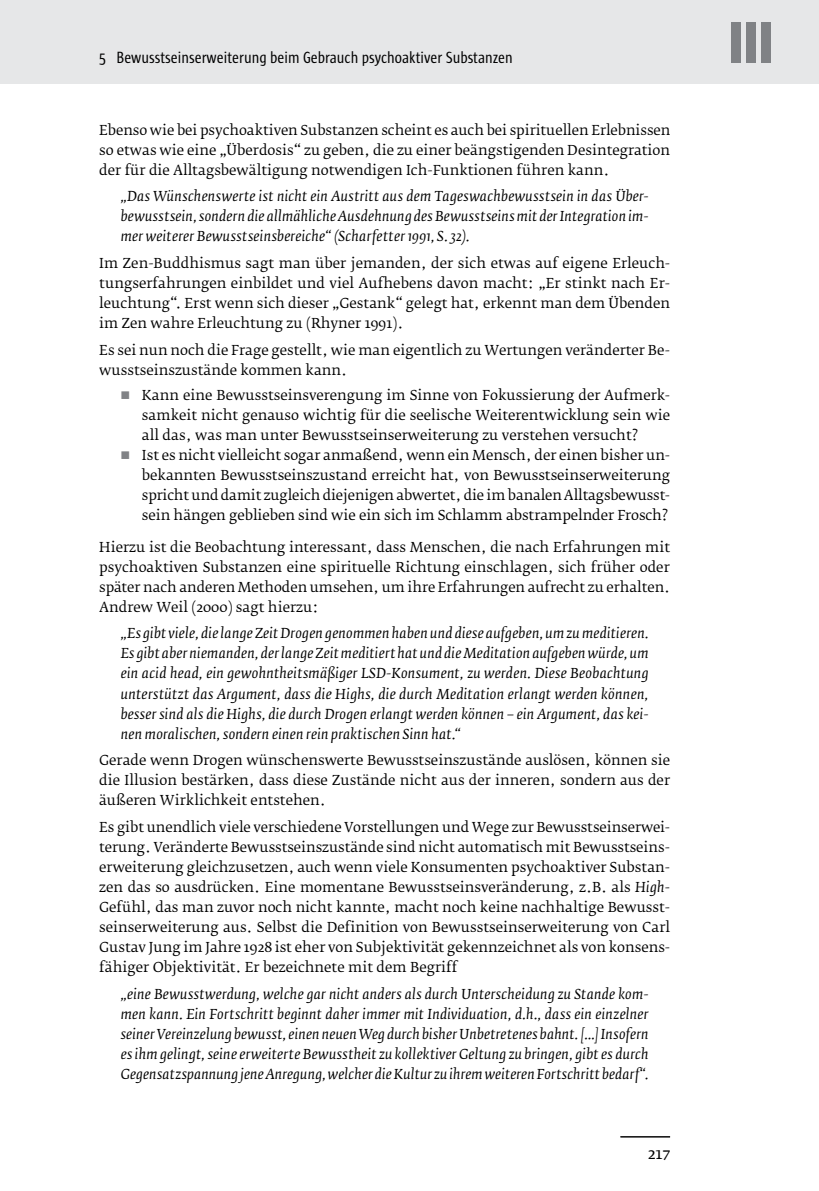
<style>
.page{position:relative;width:819px;height:1191px;background:#fff}
.page>*{position:absolute;margin:0;border:0;box-sizing:border-box;transform-origin:0 0}
.t1{font:800 59.5px "Sun Cd";color:#808285}
.t2{font:16.62px "Sun Cd";color:#000}
.t3{font:15.75px "Fedra Serif B Pro";color:#000}
.t4{font:13.65px/20.1px "Fedra Serif B Pro";color:#000;text-align:justify}
.t5{font:italic 13.65px/20.1px "Fedra Serif B Pro";letter-spacing:.02em;color:#000;text-align:justify}
.s1{color:#808285}
.s2{font-style:italic}
</style>
<div class="page">
<div style="left:0;top:0;width:819px;height:84px;background:#e6e7e8"></div>
<hr style="left:620px;top:1136px;width:50px;height:1px;background:#000">
<p class="t2" style="left:99px;top:49px;width:415px">5 Bewusstseinserweiterung beim Gebrauch psychoaktiver Substanzen</p>
<p class="t4" style="left:99px;top:120px;width:572px">Ebenso wie bei psychoaktiven Substanzen scheint es auch bei spirituellen Erlebnissen so etwas wie eine „Überdosis“ zu geben, die zu einer beängstigenden Desintegration der für die Alltagsbewältigung notwendigen Ich-Funktionen führen kann.</p>
<p class="t5" style="left:121px;top:187px;width:529px">„Das Wünschenswerte ist nicht ein Austritt aus dem Tageswachbewusstsein in das Über&shy;bewusstsein, sondern die allmähliche Ausdehnung des Bewusstseins mit der Integration im&shy;mer weiterer Bewusstseinsbereiche“ (Scharfetter 1991, S. 32).</p>
<p class="t4" style="left:99px;top:253px;width:572px">Im Zen-Buddhismus sagt man über jemanden, der sich etwas auf eigene Erleuch&shy;tungserfahrungen einbildet und viel Aufhebens davon macht: „Er stinkt nach Er&shy;leuchtung“. Erst wenn sich dieser „Gestank“ gelegt hat, erkennt man dem Übenden im Zen wahre Erleuchtung zu (Rhyner 1991).</p>
<p class="t4" style="left:99px;top:340px;width:572px">Es sei nun noch die Frage gestellt, wie man eigentlich zu Wertungen veränderter Be&shy;wusstseinszustände kommen kann.</p>
<p class="t4" style="left:142px;top:385px;width:529px;text-indent:-21px"><span class="s1">■</span> Kann eine Bewusstseinsverengung im Sinne von Fokussierung der Aufmerk&shy;samkeit nicht genauso wichtig für die seelische Weiterentwicklung sein wie all das, was man unter Bewusstseinserweiterung zu verstehen versucht?</p>
<p class="t4" style="left:142px;top:445px;width:529px;text-indent:-21px"><span class="s1">■</span> Ist es nicht vielleicht sogar anmaßend, wenn ein Mensch, der einen bisher un&shy;bekannten Bewusstseinszustand erreicht hat, von Bewusstseinserweiterung spricht und damit zugleich diejenigen abwertet, die im banalen Alltagsbewusst&shy;sein hängen geblieben sind wie ein sich im Schlamm abstrampelnder Frosch?</p>
<p class="t4" style="left:99px;top:537px;width:572px">Hierzu ist die Beobachtung interessant, dass Menschen, die nach Erfahrungen mit psychoaktiven Substanzen eine spirituelle Richtung einschlagen, sich früher oder später nach anderen Methoden umsehen, um ihre Erfahrungen aufrecht zu erhalten.<br>Andrew Weil (2000) sagt hierzu:</p>
<p class="t5" style="left:121px;top:623px;width:529px">„Es gibt viele, die lange Zeit Drogen genommen haben und diese aufgeben, um zu meditieren.<br>Es gibt aber niemanden, der lange Zeit meditiert hat und die Meditation aufgeben würde, um ein acid head, ein gewohntheitsmäßiger LSD-Konsument, zu werden. Diese Beobachtung unterstützt das Argument, dass die Highs, die durch Meditation erlangt werden können, besser sind als die Highs, die durch Drogen erlangt werden können – ein Argument, das kei&shy;nen moralischen, sondern einen rein praktischen Sinn hat.“</p>
<p class="t4" style="left:99px;top:750px;width:572px">Gerade wenn Drogen wünschenswerte Bewusstseinszustände auslösen, können sie die Illusion bestärken, dass diese Zustände nicht aus der inneren, sondern aus der äußeren Wirklichkeit entstehen.</p>
<p class="t4" style="left:99px;top:817px;width:572px">Es gibt unendlich viele verschiedene Vorstellungen und Wege zur Bewusstseinserwei&shy;terung. Veränderte Bewusstseinszustände sind nicht automatisch mit Bewusstseins&shy;erweiterung gleichzusetzen, auch wenn viele Konsumenten psychoaktiver Substan&shy;zen das so ausdrücken. Eine momentane Bewusstseinsveränderung, z.B. als <span class="s2">High</span>-Gefühl, das man zuvor noch nicht kannte, macht noch keine nachhaltige Bewusst&shy;seinserweiterung aus. Selbst die Definition von Bewusstseinserweiterung von Carl Gustav Jung im Jahre 1928 ist eher von Subjektivität gekennzeichnet als von konsens&shy;fähiger Objektivität. Er bezeichnete mit dem Begriff</p>
<p class="t5" style="left:121px;top:984px;width:529px">„eine Bewusstwerdung, welche gar nicht anders als durch Unterscheidung zu Stande kom&shy;men kann. Ein Fortschritt beginnt daher immer mit Individuation, d.h., dass ein einzelner seiner Vereinzelung bewusst, einen neuen Weg durch bisher Unbetretenes bahnt. […]Insofern es ihm gelingt, seine erweiterte Bewusstheit zu kollektiver Geltung zu bringen, gibt es durch Gegensatzspannung jene Anregung, welcher die Kultur zu ihrem weiteren Fortschritt bedarf“.</p>
<p class="t3" style="left:647px;top:1144px;width:24px">217</p>
<h1 class="t1" style="left:728px;top:12px;width:47px">III</h1>
</div>
